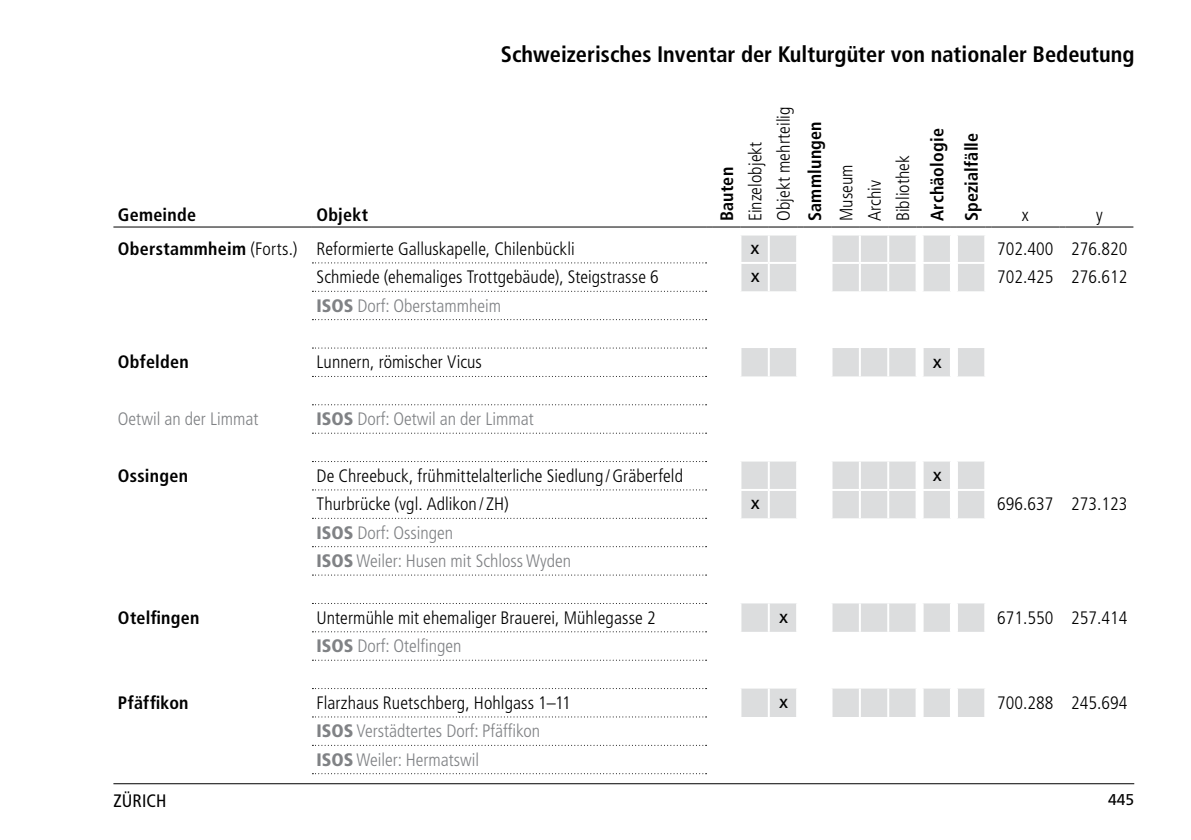
<style>
.page{position:relative;width:1191px;height:840px;background:#fff}
.page>*{position:absolute;margin:0;border:0;box-sizing:border-box;transform-origin:0 0}
.t1{font:700 condensed 22.4px "Frutiger LT Std";color:#000}
.t2{font:300 condensed 18px/28.4px "Frutiger LT Std";letter-spacing:.005em;color:#000}
.t3{font:300 condensed 18px/28.4px "Frutiger LT Std";color:#808285}
.t4{font:700 condensed 18px/34.4px "Frutiger LT Std";letter-spacing:.015em;color:#000}
.t5{font:18px "Frutiger LT Std";color:#000}
.t6{font:condensed 18px "Frutiger LT Std";letter-spacing:.01em;color:#000}
.t7{font:15.6px "Frutiger LT Std";color:#000}
.s1{font-weight:700}
.s2{font-weight:900}
</style>
<div class="page">
<hr style="left:113px;top:782px;width:1021px;height:1px;background:#000">
<hr style="left:113px;top:226px;width:199px;height:1px;background:#000">
<hr style="left:312px;top:226px;width:394px;height:1px;background:#000">
<svg style="left:706px;top:226px;width:285px;height:1px"></svg>
<hr style="left:991px;top:226px;width:68px;height:1px;background:#000">
<hr style="left:1065px;top:226px;width:68px;height:1px;background:#000">
<svg style="left:741px;top:235px;width:244px;height:481px"></svg>
<hr style="left:768px;top:235px;width:2px;height:27px;background:#fff">
<hr style="left:859px;top:235px;width:2px;height:27px;background:#fff">
<hr style="left:887px;top:235px;width:2px;height:27px;background:#fff">
<hr style="left:768px;top:264px;width:2px;height:27px;background:#fff">
<hr style="left:859px;top:264px;width:2px;height:27px;background:#fff">
<hr style="left:887px;top:264px;width:2px;height:27px;background:#fff">
<hr style="left:768px;top:348px;width:2px;height:28px;background:#fff">
<hr style="left:859px;top:348px;width:2px;height:28px;background:#fff">
<hr style="left:887px;top:348px;width:2px;height:28px;background:#fff">
<hr style="left:768px;top:461px;width:2px;height:27px;background:#fff">
<hr style="left:859px;top:461px;width:2px;height:27px;background:#fff">
<hr style="left:887px;top:461px;width:2px;height:27px;background:#fff">
<hr style="left:768px;top:490px;width:2px;height:28px;background:#fff">
<hr style="left:859px;top:490px;width:2px;height:28px;background:#fff">
<hr style="left:887px;top:490px;width:2px;height:28px;background:#fff">
<hr style="left:768px;top:603px;width:2px;height:28px;background:#fff">
<hr style="left:859px;top:603px;width:2px;height:28px;background:#fff">
<hr style="left:887px;top:603px;width:2px;height:28px;background:#fff">
<hr style="left:768px;top:688px;width:2px;height:28px;background:#fff">
<hr style="left:859px;top:688px;width:2px;height:28px;background:#fff">
<hr style="left:887px;top:688px;width:2px;height:28px;background:#fff">
<hr style="left:796px;top:235px;width:2px;height:27px;background:#fff">
<hr style="left:739px;top:262px;width:30px;height:2px;background:#fff">
<hr style="left:769px;top:262px;width:29px;height:2px;background:#fff">
<hr style="left:796px;top:264px;width:2px;height:27px;background:#fff">
<hr style="left:796px;top:348px;width:2px;height:28px;background:#fff">
<hr style="left:796px;top:461px;width:2px;height:27px;background:#fff">
<hr style="left:739px;top:488px;width:30px;height:2px;background:#fff">
<hr style="left:769px;top:488px;width:29px;height:2px;background:#fff">
<hr style="left:796px;top:490px;width:2px;height:28px;background:#fff">
<hr style="left:796px;top:603px;width:2px;height:28px;background:#fff">
<hr style="left:796px;top:688px;width:2px;height:28px;background:#fff">
<hr style="left:830px;top:235px;width:2px;height:27px;background:#fff">
<hr style="left:915px;top:235px;width:2px;height:27px;background:#fff">
<hr style="left:830px;top:262px;width:30px;height:2px;background:#fff">
<hr style="left:830px;top:264px;width:2px;height:27px;background:#fff">
<hr style="left:860px;top:262px;width:28px;height:2px;background:#fff">
<hr style="left:888px;top:262px;width:29px;height:2px;background:#fff">
<hr style="left:915px;top:264px;width:2px;height:27px;background:#fff">
<hr style="left:830px;top:348px;width:2px;height:28px;background:#fff">
<hr style="left:915px;top:348px;width:2px;height:28px;background:#fff">
<hr style="left:830px;top:461px;width:2px;height:27px;background:#fff">
<hr style="left:915px;top:461px;width:2px;height:27px;background:#fff">
<hr style="left:830px;top:488px;width:30px;height:2px;background:#fff">
<hr style="left:830px;top:490px;width:2px;height:28px;background:#fff">
<hr style="left:860px;top:488px;width:28px;height:2px;background:#fff">
<hr style="left:888px;top:488px;width:29px;height:2px;background:#fff">
<hr style="left:915px;top:490px;width:2px;height:28px;background:#fff">
<hr style="left:830px;top:603px;width:2px;height:28px;background:#fff">
<hr style="left:915px;top:603px;width:2px;height:28px;background:#fff">
<hr style="left:830px;top:688px;width:2px;height:28px;background:#fff">
<hr style="left:915px;top:688px;width:2px;height:28px;background:#fff">
<hr style="left:921px;top:235px;width:2px;height:27px;background:#fff">
<hr style="left:950px;top:235px;width:2px;height:27px;background:#fff">
<hr style="left:921px;top:262px;width:31px;height:2px;background:#fff">
<hr style="left:921px;top:264px;width:2px;height:27px;background:#fff">
<hr style="left:950px;top:264px;width:2px;height:27px;background:#fff">
<hr style="left:921px;top:348px;width:2px;height:28px;background:#fff">
<hr style="left:950px;top:348px;width:2px;height:28px;background:#fff">
<hr style="left:921px;top:461px;width:2px;height:27px;background:#fff">
<hr style="left:950px;top:461px;width:2px;height:27px;background:#fff">
<hr style="left:921px;top:488px;width:31px;height:2px;background:#fff">
<hr style="left:921px;top:490px;width:2px;height:28px;background:#fff">
<hr style="left:950px;top:490px;width:2px;height:28px;background:#fff">
<hr style="left:921px;top:603px;width:2px;height:28px;background:#fff">
<hr style="left:950px;top:603px;width:2px;height:28px;background:#fff">
<hr style="left:921px;top:688px;width:2px;height:28px;background:#fff">
<hr style="left:950px;top:688px;width:2px;height:28px;background:#fff">
<hr style="left:956px;top:235px;width:2px;height:27px;background:#fff">
<hr style="left:984px;top:235px;width:2px;height:27px;background:#fff">
<hr style="left:956px;top:262px;width:30px;height:2px;background:#fff">
<hr style="left:956px;top:264px;width:2px;height:27px;background:#fff">
<hr style="left:984px;top:264px;width:2px;height:27px;background:#fff">
<hr style="left:956px;top:348px;width:2px;height:28px;background:#fff">
<hr style="left:984px;top:348px;width:2px;height:28px;background:#fff">
<hr style="left:956px;top:461px;width:2px;height:27px;background:#fff">
<hr style="left:984px;top:461px;width:2px;height:27px;background:#fff">
<hr style="left:956px;top:488px;width:30px;height:2px;background:#fff">
<hr style="left:956px;top:490px;width:2px;height:28px;background:#fff">
<hr style="left:984px;top:490px;width:2px;height:28px;background:#fff">
<hr style="left:956px;top:603px;width:2px;height:28px;background:#fff">
<hr style="left:984px;top:603px;width:2px;height:28px;background:#fff">
<hr style="left:956px;top:688px;width:2px;height:28px;background:#fff">
<hr style="left:984px;top:688px;width:2px;height:28px;background:#fff">
<svg style="left:312px;top:262px;width:394px;height:1px"></svg>
<svg style="left:312px;top:319px;width:394px;height:1px"></svg>
<svg style="left:312px;top:404px;width:394px;height:1px"></svg>
<svg style="left:312px;top:461px;width:394px;height:1px"></svg>
<svg style="left:312px;top:489px;width:394px;height:1px"></svg>
<svg style="left:312px;top:546px;width:394px;height:1px"></svg>
<svg style="left:312px;top:574px;width:394px;height:1px"></svg>
<svg style="left:312px;top:659px;width:394px;height:1px"></svg>
<svg style="left:312px;top:744px;width:394px;height:1px"></svg>
<svg style="left:312px;top:290px;width:394px;height:1px"></svg>
<svg style="left:312px;top:347px;width:394px;height:1px"></svg>
<svg style="left:312px;top:376px;width:394px;height:1px"></svg>
<svg style="left:312px;top:432px;width:394px;height:1px"></svg>
<svg style="left:312px;top:517px;width:394px;height:1px"></svg>
<svg style="left:312px;top:631px;width:394px;height:1px"></svg>
<svg style="left:312px;top:716px;width:394px;height:1px"></svg>
<p class="t4" style="left:118px;top:198px;width:80px">Gemeinde</p>
<p class="t4" style="left:316px;top:198px;width:53px">Objekt</p>
<p class="t1" style="left:501px;top:41px;width:635px">Schweizerisches Inventar der Kulturgüter von nationaler Bedeutung</p>
<p class="t4" style="left:709px;top:221px;width:56px;rotate:-90deg">Bauten</p>
<p class="t2" style="left:741px;top:221px;width:116px;rotate:-90deg">Einzelobjekt<br>Objekt mehrteilig</p>
<p class="t4" style="left:798px;top:221px;width:101px;rotate:-90deg">Sammlungen</p>
<p class="t2" style="left:832px;top:221px;width:68px;rotate:-90deg">Museum<br>Archiv<br>Bibliothek</p>
<p class="t4" style="left:920px;top:221px;width:95px;rotate:-90deg">Archäologie<br>Spezialfälle</p>
<p class="t2" style="left:1021px;top:201px;width:9px">x</p>
<p class="t2" style="left:1096px;top:201px;width:8px">y</p>
<p class="t2" style="left:118px;top:234px;width:458px"><span class="s1">Oberstammheim</span> (Forts.) Reformierte Galluskapelle, Chilenbückli</p>
<p class="t5" style="left:750px;top:237px;width:10px">x</p>
<p class="t2" style="left:997px;top:234px;width:132px">702.400 276.820</p>
<p class="t2" style="left:316px;top:263px;width:344px">Schmiede (ehemaliges Trottgebäude), Steigstrasse 6</p>
<p class="t5" style="left:750px;top:265px;width:10px">x</p>
<p class="t2" style="left:997px;top:263px;width:132px">702.425 276.612</p>
<p class="t3" style="left:316px;top:291px;width:186px"><span class="s2">ISOS</span> Dorf: Oberstammheim</p>
<p class="t4" style="left:118px;top:345px;width:72px">Obfelden</p>
<p class="t2" style="left:316px;top:348px;width:167px">Lunnern, römischer Vicus</p>
<p class="t5" style="left:932px;top:350px;width:10px">x</p>
<p class="t3" style="left:118px;top:404px;width:142px">Oetwil an der Limmat</p>
<p class="t3" style="left:316px;top:404px;width:219px"><span class="s2">ISOS</span> Dorf: Oetwil an der Limmat</p>
<p class="t4" style="left:118px;top:458px;width:72px">Ossingen</p>
<p class="t2" style="left:316px;top:461px;width:368px">De Chreebuck, frühmittelalterliche Siedlung /Gräberfeld</p>
<p class="t5" style="left:932px;top:464px;width:10px">x</p>
<p class="t2" style="left:316px;top:490px;width:194px">Thurbrücke (vgl. Adlikon / ZH)</p>
<p class="t5" style="left:750px;top:492px;width:10px">x</p>
<p class="t2" style="left:997px;top:490px;width:132px">696.637 273.123</p>
<p class="t3" style="left:316px;top:518px;width:256px"><span class="s2">ISOS</span> Dorf: Ossingen<br><span class="s2">ISOS</span> Weiler: Husen mit Schloss Wyden</p>
<p class="t4" style="left:118px;top:600px;width:83px">Otelfingen</p>
<p class="t2" style="left:316px;top:603px;width:341px">Untermühle mit ehemaliger Brauerei, Mühlegasse 2</p>
<p class="t5" style="left:779px;top:605px;width:10px">x</p>
<p class="t2" style="left:997px;top:603px;width:132px">671.550 257.414</p>
<p class="t3" style="left:316px;top:631px;width:146px"><span class="s2">ISOS</span> Dorf: Otelfingen</p>
<p class="t4" style="left:118px;top:685px;width:72px">Pfäffikon</p>
<p class="t2" style="left:316px;top:688px;width:256px">Flarzhaus Ruetschberg, Hohlgass 1–11</p>
<p class="t5" style="left:779px;top:691px;width:10px">x</p>
<p class="t2" style="left:997px;top:688px;width:132px">700.288 245.694</p>
<p class="t3" style="left:316px;top:716px;width:225px"><span class="s2">ISOS</span> Verstädtertes Dorf: Pfäffikon<br><span class="s2">ISOS</span> Weiler: Hermatswil</p>
<p class="t6" style="left:113px;top:789px;width:55px">ZÜRICH</p>
<p class="t7" style="left:1108px;top:790px;width:28px">445</p>
</div>
